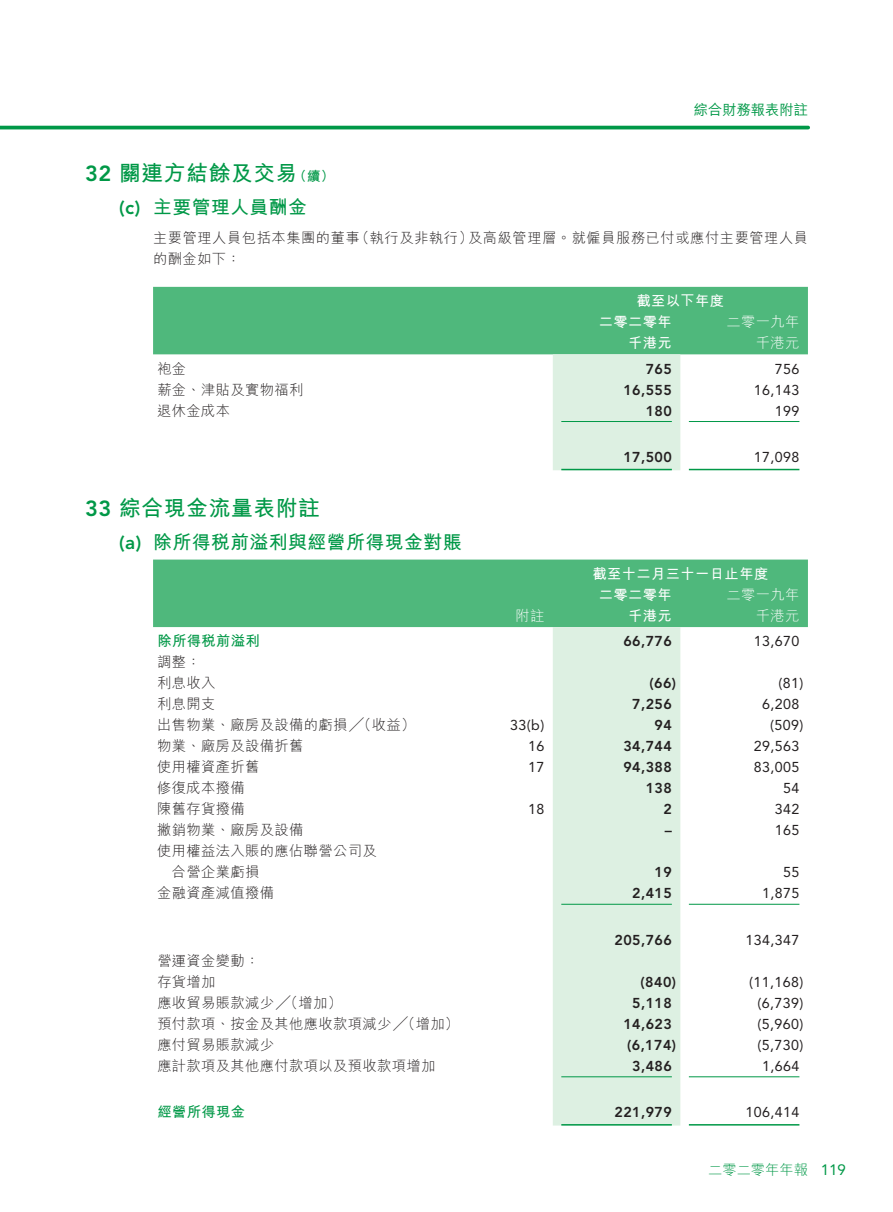
<style>
.page{position:relative;width:893px;height:1212px;background:#fff}
.page>*{position:absolute;margin:0;border:0;box-sizing:border-box;transform-origin:0 0}
.t1{font:700 21.75px "M Hei HK";letter-spacing:.03em;color:#009847}
.t2{font:700 18.75px "M Hei HK";letter-spacing:.03em;color:#009847}
.t3{font:300 14.25px/21px "M Hei HK";letter-spacing:.03em;color:#231f20}
.t4{font:14.25px "Avenir LT Std";letter-spacing:.03em;color:#231f20}
.t5{font:800 14.25px "Avenir LT Std";letter-spacing:.03em;color:#231f20}
.t6{font:700 14.25px/21px "M Hei HK";letter-spacing:.03em;color:#fff}
.t7{font:300 14.25px "M Hei HK";letter-spacing:.03em;color:#fff}
.t8{font:700 14.25px "M Hei HK";letter-spacing:.03em;color:#009847}
.t9{font:300 14.25px "M Hei HK";color:#009847}
.t10{font:500 14.25px "M Hei HK";color:#009847}
.s1{font-family:"Avenir LT Std";font-weight:800}
.s2{font-size:13.5px}
.s3{font-family:"Avenir LT Std";font-weight:400;font-size:15px}
</style>
<div class="page">
<hr style="left:0;top:126px;width:808px;height:3px;background:#009847">
<div style="left:153px;top:287px;width:655px;height:67px;background:#4fb87c"></div>
<div style="left:553px;top:354px;width:127px;height:116px;background:#ddf0e2"></div>
<hr style="left:561px;top:421px;width:111px;height:1px;background:#009847">
<hr style="left:689px;top:421px;width:110px;height:1px;background:#009847">
<hr style="left:561px;top:469px;width:111px;height:1px;background:#009847">
<hr style="left:689px;top:469px;width:110px;height:1px;background:#009847">
<div style="left:153px;top:559px;width:655px;height:68px;background:#4fb87c"></div>
<div style="left:553px;top:627px;width:127px;height:498px;background:#ddf0e2"></div>
<hr style="left:561px;top:904px;width:111px;height:1px;background:#009847">
<hr style="left:689px;top:904px;width:110px;height:1px;background:#009847">
<hr style="left:561px;top:1076px;width:111px;height:1px;background:#009847">
<hr style="left:689px;top:1076px;width:110px;height:1px;background:#009847">
<hr style="left:561px;top:1124px;width:111px;height:1px;background:#009847">
<hr style="left:689px;top:1124px;width:110px;height:1px;background:#009847">
<p class="t10" style="left:694px;top:100px;width:115px">綜合財務報表附註</p>
<h1 class="t1" style="left:85px;top:157px;width:251px"><span class="s1">32</span> 關連方結餘及交易<span class="s2">（續）</span></h1>
<h2 class="t2" style="left:119px;top:193px;width:189px"><span class="s1">(c)</span> 主要管理人員酬金</h2>
<p class="t3" style="left:153px;top:227px;width:657px">主要管理人員包括本集團的董事（執行及非執行）及高級管理層。就僱員服務已付或應付主要管理人員的酬金如下：</p>
<p class="t6" style="left:599px;top:289px;width:127px;text-indent:38px">截至以下年度二零二零年</p>
<p class="t7" style="left:727px;top:314px;width:74px">二零一九年</p>
<p class="t6" style="left:628px;top:331px;width:45px">千港元</p>
<p class="t7" style="left:756px;top:336px;width:45px">千港元</p>
<p class="t3" style="left:157px;top:358px;width:30px">袍金</p>
<p class="t5" style="left:646px;top:360px;width:28px">765</p>
<p class="t4" style="left:775px;top:360px;width:26px">756</p>
<p class="t3" style="left:157px;top:379px;width:148px">薪金、津貼及實物福利</p>
<p class="t5" style="left:623px;top:381px;width:50px">16,555</p>
<p class="t4" style="left:754px;top:381px;width:47px">16,143</p>
<p class="t3" style="left:157px;top:400px;width:74px">退休金成本</p>
<p class="t5" style="left:646px;top:402px;width:28px">180</p>
<p class="t4" style="left:775px;top:402px;width:26px">199</p>
<p class="t5" style="left:623px;top:449px;width:50px">17,500</p>
<p class="t4" style="left:754px;top:449px;width:47px">17,098</p>
<h1 class="t1" style="left:85px;top:492px;width:236px"><span class="s1">33</span> 綜合現金流量表附註</h1>
<h2 class="t2" style="left:119px;top:528px;width:344px"><span class="s1">(a)</span> 除所得稅前溢利與經營所得現金對賬</h2>
<p class="t6" style="left:599px;top:562px;width:171px;text-indent:-6px">截至十二月三十一日止年度二零二零年</p>
<p class="t7" style="left:727px;top:587px;width:74px">二零一九年</p>
<p class="t7" style="left:515px;top:608px;width:30px">附註</p>
<p class="t6" style="left:628px;top:604px;width:45px">千港元</p>
<p class="t7" style="left:756px;top:608px;width:45px">千港元</p>
<p class="t8" style="left:157px;top:631px;width:104px">除所得稅前溢利</p>
<p class="t5" style="left:623px;top:633px;width:50px">66,776</p>
<p class="t4" style="left:754px;top:633px;width:47px">13,670</p>
<p class="t3" style="left:157px;top:651px;width:60px">調整：利息收入</p>
<p class="t5" style="left:649px;top:675px;width:28px">(66)</p>
<p class="t4" style="left:778px;top:675px;width:26px">(81)</p>
<p class="t3" style="left:157px;top:693px;width:60px">利息開支</p>
<p class="t5" style="left:632px;top:696px;width:41px">7,256</p>
<p class="t4" style="left:762px;top:696px;width:39px">6,208</p>
<p class="t3" style="left:157px;top:714px;width:259px">出售物業、廠房及設備的虧損╱（收益）</p>
<p class="t4" style="left:510px;top:717px;width:36px">33(b)</p>
<p class="t5" style="left:655px;top:717px;width:19px">94</p>
<p class="t4" style="left:770px;top:717px;width:35px">(509)</p>
<p class="t3" style="left:157px;top:735px;width:148px">物業、廠房及設備折舊</p>
<p class="t4" style="left:528px;top:738px;width:18px">16</p>
<p class="t5" style="left:623px;top:738px;width:50px">34,744</p>
<p class="t4" style="left:754px;top:738px;width:47px">29,563</p>
<p class="t3" style="left:157px;top:756px;width:104px">使用權資產折舊</p>
<p class="t4" style="left:528px;top:759px;width:18px">17</p>
<p class="t5" style="left:623px;top:759px;width:50px">94,388</p>
<p class="t4" style="left:754px;top:759px;width:47px">83,005</p>
<p class="t3" style="left:157px;top:777px;width:89px">修復成本撥備</p>
<p class="t5" style="left:646px;top:780px;width:28px">138</p>
<p class="t4" style="left:783px;top:780px;width:18px">54</p>
<p class="t3" style="left:157px;top:798px;width:89px">陳舊存貨撥備</p>
<p class="t4" style="left:528px;top:801px;width:18px">18</p>
<p class="t5" style="left:663px;top:801px;width:10px">2</p>
<p class="t4" style="left:775px;top:801px;width:26px">342</p>
<p class="t3" style="left:157px;top:819px;width:148px">撇銷物業、廠房及設備</p>
<p class="t5" style="left:665px;top:822px;width:9px">–</p>
<p class="t4" style="left:775px;top:822px;width:26px">165</p>
<p class="t3" style="left:172px;top:840px;width:206px;text-indent:-15px">使用權益法入賬的應佔聯營公司及合營企業虧損</p>
<p class="t5" style="left:654px;top:864px;width:19px">19</p>
<p class="t4" style="left:783px;top:864px;width:18px">55</p>
<p class="t3" style="left:157px;top:882px;width:118px">金融資產減值撥備</p>
<p class="t5" style="left:632px;top:885px;width:41px">2,415</p>
<p class="t4" style="left:762px;top:885px;width:39px">1,875</p>
<p class="t5" style="left:614px;top:931px;width:59px">205,766</p>
<p class="t4" style="left:745px;top:931px;width:55px">134,347</p>
<p class="t3" style="left:157px;top:950px;width:104px">營運資金變動：存貨增加</p>
<p class="t5" style="left:641px;top:973px;width:37px">(840)</p>
<p class="t4" style="left:749px;top:973px;width:56px">(11,168)</p>
<p class="t3" style="left:157px;top:992px;width:186px">應收貿易賬款減少╱（增加）</p>
<p class="t5" style="left:632px;top:994px;width:41px">5,118</p>
<p class="t4" style="left:757px;top:994px;width:47px">(6,739)</p>
<p class="t3" style="left:157px;top:1013px;width:303px">預付款項、按金及其他應收款項減少╱（增加）</p>
<p class="t5" style="left:623px;top:1015px;width:50px">14,623</p>
<p class="t4" style="left:757px;top:1015px;width:47px">(5,960)</p>
<p class="t3" style="left:157px;top:1034px;width:118px">應付貿易賬款減少</p>
<p class="t5" style="left:627px;top:1036px;width:50px">(6,174)</p>
<p class="t4" style="left:757px;top:1036px;width:47px">(5,730)</p>
<p class="t3" style="left:157px;top:1055px;width:279px">應計款項及其他應付款項以及預收款項增加</p>
<p class="t5" style="left:632px;top:1057px;width:41px">3,486</p>
<p class="t4" style="left:762px;top:1057px;width:39px">1,664</p>
<p class="t8" style="left:157px;top:1102px;width:89px">經營所得現金</p>
<p class="t5" style="left:614px;top:1104px;width:59px">221,979</p>
<p class="t4" style="left:745px;top:1104px;width:55px">106,414</p>
<p class="t9" style="left:708px;top:1162px;width:139px">二零二零年年報 <span class="s3">119</span></p>
</div>
